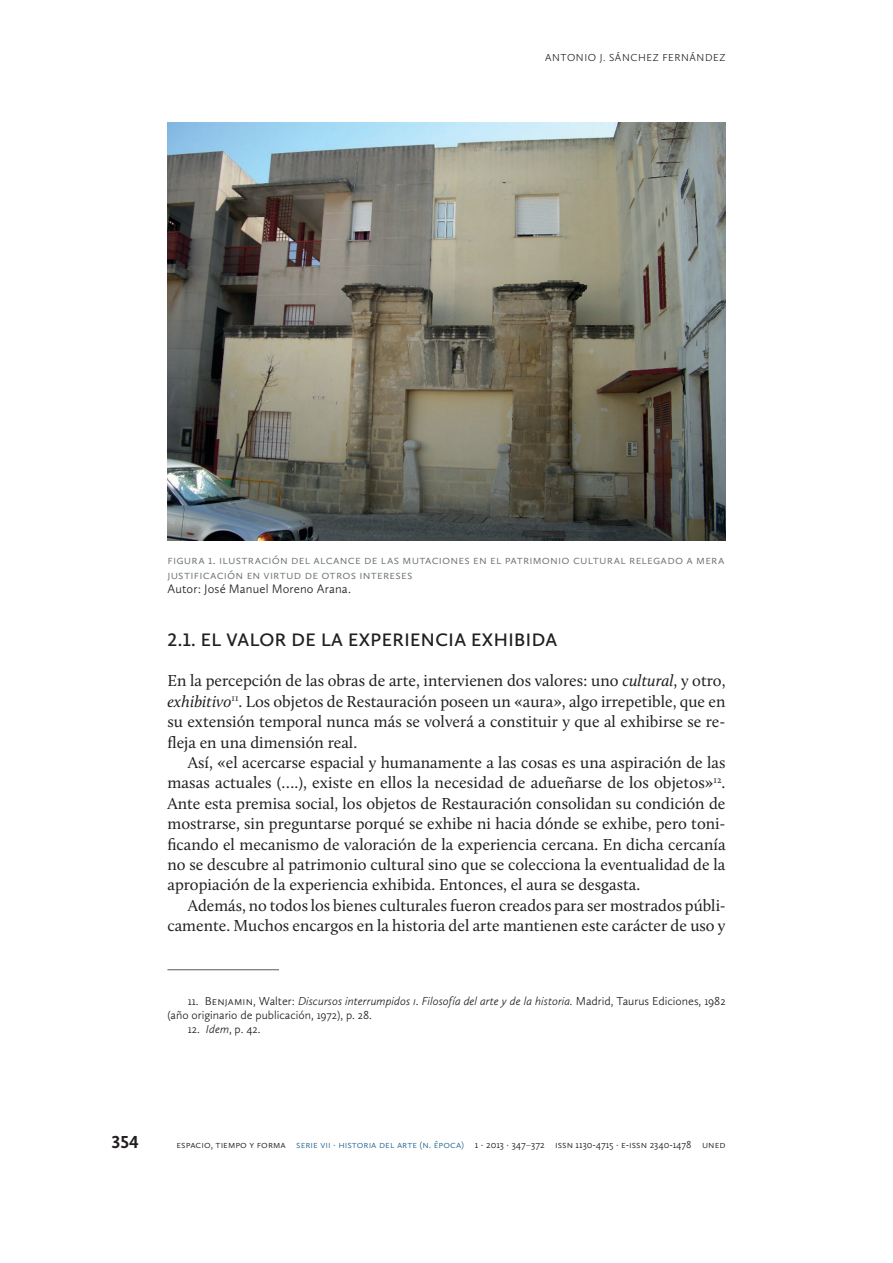
<style>
.page{position:relative;width:893px;height:1263px;background:#fff}
.page>*{position:absolute;margin:0;border:0;box-sizing:border-box;transform-origin:0 0}
.t1{font:600 18.75px "Calluna Sans";letter-spacing:.025em;color:#231f20}
.t2{font:700 18px "Calluna Sans";color:#231f20}
.t3{font:16.5px/20.4px "Calluna";color:#231f20;text-align:justify}
.t4{font:300 12.75px "Calluna Sans";letter-spacing:.015em;color:#67706e}
.t5{font:300 12.75px "Calluna Sans";letter-spacing:.01em;color:#231f20}
.t6{font:300 12px/14.4px "Calluna Sans";color:#231f20}
.t7{font:300 10.5px "Calluna Sans";color:#231f20}
.t8{font:300 10.5px "Calluna Sans";color:#286790}
.s1{font-style:italic}
.s2{color:#286790}
.s3{font-weight:400;color:#67706e}
</style>
<div class="page">
<hr style="left:167px;top:969px;width:112px;height:1px;background:#67706e">
<img style="left:167px;top:122px;width:558px;height:419px">
<p class="t7" style="left:545px;top:52px;width:16px">Antonio</p>
<p class="t7" style="left:600px;top:52px;width:31px">J. Sánche</p>
<p class="t7" style="left:653px;top:52px;width:23px">z Fern</p>
<p class="t7" style="left:690px;top:52px;width:15px">ánde</p>
<p class="t7" style="left:719px;top:52px;width:8px">z</p>
<p class="t4" style="left:167px;top:552px;width:24px">Figura</p>
<p class="t4" style="left:208px;top:552px;width:27px">1. Ilustraci</p>
<p class="t4" style="left:272px;top:552px;width:139px">ón del alcance de las mutacio</p>
<p class="t4" style="left:451px;top:552px;width:62px">nes en el patrimo</p>
<p class="t4" style="left:550px;top:552px;width:51px">nio cultura</p>
<p class="t4" style="left:620px;top:552px;width:84px">l relegado a mera</p>
<p class="t4" style="left:167px;top:567px;width:10px">justificaci</p>
<p class="t4" style="left:227px;top:567px;width:44px">ón en virtu</p>
<p class="t4" style="left:294px;top:567px;width:36px">d de otros</p>
<p class="t4" style="left:359px;top:567px;width:19px">intereses</p>
<p class="t5" style="left:167px;top:581px;width:185px">Autor: José Manuel Moreno Arana.</p>
<p class="t1" style="left:168px;top:628px;width:391px">2.1. EL VALOR DE LA EXPERIENCIA EXHIBIDA</p>
<p class="t3" style="left:167px;top:670px;width:560px">En la percepción de las obras de arte, intervienen dos valores: uno <span class="s1">cultural</span>, y otro, <span class="s1">exhibitivo</span><sup>11</sup>. Los objetos de Restauración poseen un «aura», algo irrepetible, que en su extensión temporal nunca más se volverá a constituir y que al exhibirse se re&shy;fleja en una dimensión real.</p>
<p class="t3" style="left:167px;top:752px;width:560px;text-indent:20px">Así, «el acercarse espacial y humanamente a las cosas es una aspiración de las masas actuales (….), existe en ellos la necesidad de adueñarse de los objetos»<sup>12</sup>.<br>Ante esta premisa social, los objetos de Restauración consolidan su condición de mostrarse, sin preguntarse porqué se exhibe ni hacia dónde se exhibe, pero toni&shy;ficando el mecanismo de valoración de la experiencia cercana. En dicha cercanía no se descubre al patrimonio cultural sino que se colecciona la eventualidad de la apropiación de la experiencia exhibida. Entonces, el aura se desgasta.</p>
<p class="t3" style="left:167px;top:895px;width:560px;text-align:right">Además, no todos los bienes culturales fueron creados para ser mostrados públi&shy;camente. Muchos encargos en la historia del arte mantienen este carácter de uso y</p>
<p class="t6" style="left:167px;top:993px;width:560px;text-indent:20px">11. Be njami n, Walter: <span class="s1">Discursos interrumpidos I</span>. <span class="s1">Filosofía del arte y de la historia.</span> Madrid, Taurus Ediciones, 1982 (año originario de publicación, 1972), p. 28.</p>
<p class="t6" style="left:188px;top:1022px;width:74px">12. <span class="s1">Idem</span>, p. 42.</p>
<p class="t2" style="left:112px;top:1131px;width:29px">354</p>
<p class="t7" style="left:177px;top:1138px;width:130px">ESPACIO, TIEMPO Y FORMA <span class="s2">Serie</span></p>
<p class="t8" style="left:320px;top:1138px;width:30px">VII · historia</p>
<p class="t8" style="left:379px;top:1138px;width:24px">del arte</p>
<p class="t8" style="left:420px;top:1138px;width:26px">(n. época</p>
<p class="t7" style="left:461px;top:1138px;width:264px"><span class="s2">)</span> 1 · 2013 · 347<span class="s3">–</span>372 ISSN 1130-4715 · e-iss n 2340-1478 UN ED</p>
</div>
